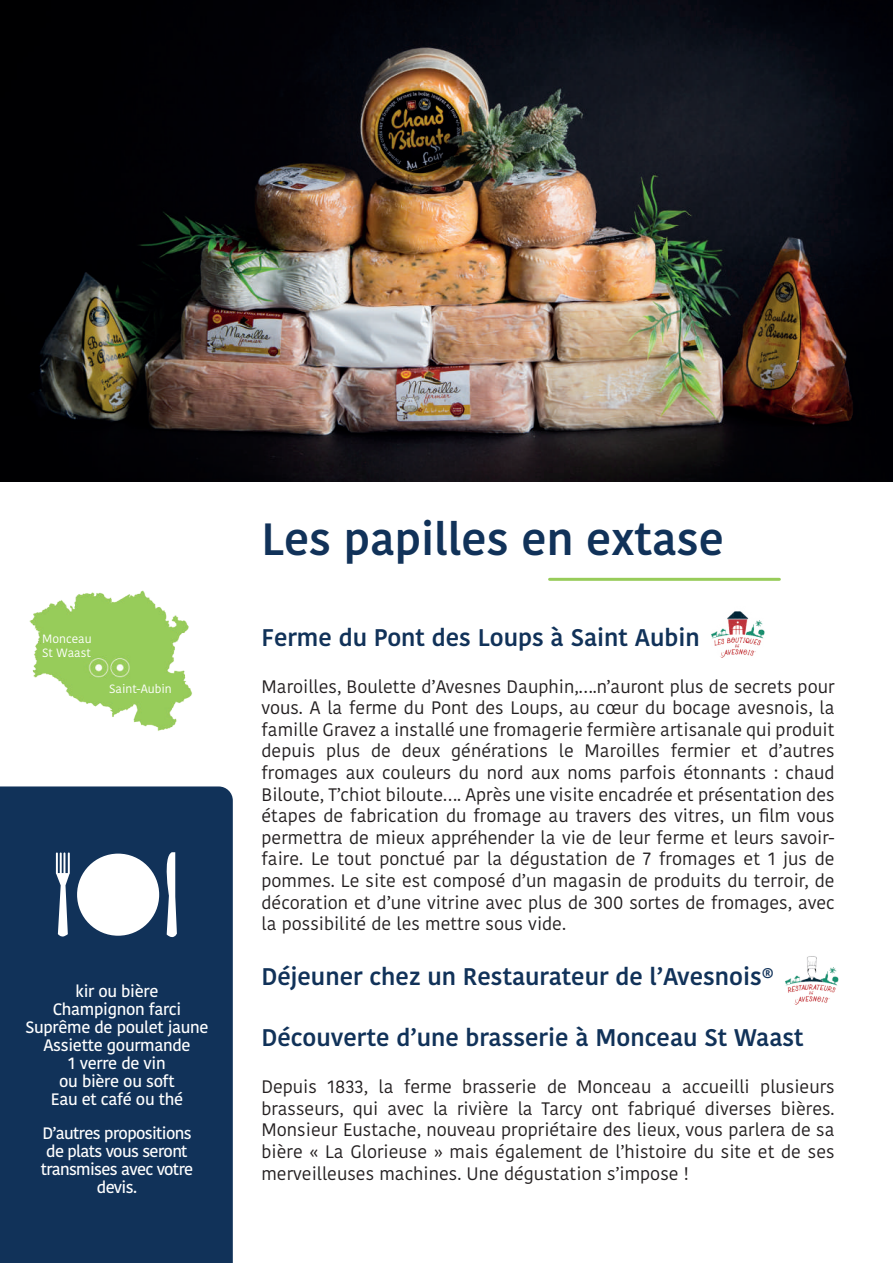
<style>
.page{position:relative;width:893px;height:1263px;background:#fff}
.page>*{position:absolute;margin:0;border:0;box-sizing:border-box;transform-origin:0 0}
.t1{font:600 45px "Kohinoor Devanagari";color:#113259}
.t2{font:600 24px "Kohinoor Devanagari";color:#113259}
.t3{font:18px/21.6px "Kohinoor Devanagari";color:#231f20;text-align:justify}
.t4{font:500 16.5px/18px "Kohinoor Devanagari";letter-spacing:-.02em;color:#fff;text-align:center}
.t5{font:500 16.5px/18px "Kohinoor Devanagari";letter-spacing:-.04em;color:#fff;text-align:center}
.t6{font:12px/14.4px "Kohinoor Devanagari";color:#fff}
</style>
<div class="page">
<img style="left:0;top:0;width:893px;height:482px">
<img style="left:29px;top:590px;width:163px;height:141px">
<div style="left:0;top:786px;width:233px;height:477px;background:#113259"></div>
<div style="left:77px;top:854px;width:82px;height:82px;background:#fff;border-radius:50%"></div>
<svg style="left:56px;top:852px;width:14px;height:88px"></svg>
<svg style="left:162px;top:852px;width:15px;height:89px"></svg>
<hr style="left:550px;top:578px;width:229px;height:3px;background:#98cc5a">
<img style="left:707px;top:601px;width:61px;height:61px;border-radius:31px">
<img style="left:781px;top:948px;width:61px;height:61px;border-radius:31px">
<p class="t6" style="left:42px;top:631px;width:51px">Monceau<br>St Waast</p>
<p class="t6" style="left:109px;top:681px;width:64px">Saint-Aubin</p>
<p class="t4" style="left:26px;top:982px;width:184px">kir ou bière<br>Champignon farci<br>Suprême de poulet jaune<br>Assiette gourmande<br>1 verre de vin<br>ou bière ou soft<br>Eau et café ou thé</p>
<p class="t5" style="left:41px;top:1124px;width:154px">D’autres propositions de plats vous seront transmises avec votre devis.</p>
<h1 class="t1" style="left:261px;top:514px;width:464px">Les papilles en extase</h1>
<h2 class="t2" style="left:261px;top:624px;width:440px">Ferme du Pont des Loups à Saint Aubin</h2>
<p class="t3" style="left:261px;top:675px;width:575px">Maroilles, Boulette d’Avesnes Dauphin,….n’auront plus de secrets pour vous. A la ferme du Pont des Loups, au cœur du bocage avesnois, la famille Gravez a installé une fromagerie fermière artisanale qui produit depuis plus de deux générations le Maroilles fermier et d’autres fromages aux couleurs du nord aux noms parfois étonnants : chaud Biloute, T’chiot biloute…. Après une visite encadrée et présentation des étapes de fabrication du fromage au travers des vitres, un film vous permettra de mieux appréhender la vie de leur ferme et leurs savoir&shy;faire. Le tout ponctué par la dégustation de 7 fromages et 1 jus de pommes. Le site est composé d’un magasin de produits du terroir, de décoration et d’une vitrine avec plus de 300 sortes de fromages, avec la possibilité de les mettre sous vide.</p>
<h2 class="t2" style="left:261px;top:963px;width:514px">Déjeuner chez un Restaurateur de l’Avesnois®</h2>
<h2 class="t2" style="left:261px;top:1023px;width:544px">Découverte d’une brasserie à Monceau St Waast</h2>
<p class="t3" style="left:261px;top:1076px;width:575px">Depuis 1833, la ferme brasserie de Monceau a accueilli plusieurs brasseurs, qui avec la rivière la Tarcy ont fabriqué diverses bières.<br>Monsieur Eustache, nouveau propriétaire des lieux, vous parlera de sa bière « La Glorieuse » mais également de l’histoire du site et de ses merveilleuses machines. Une dégustation s’impose !</p>
</div>
